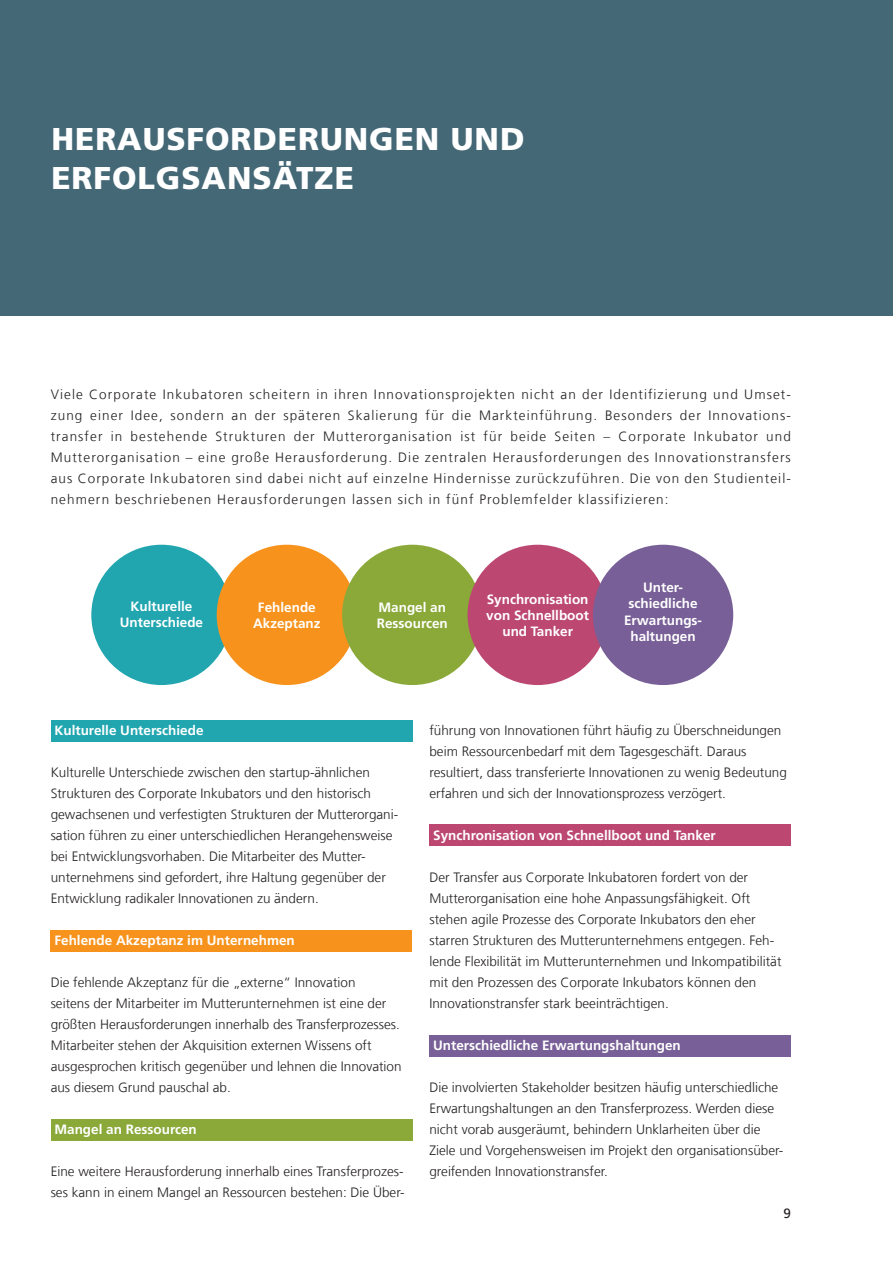
<style>
.page{position:relative;width:893px;height:1263px;background:#fff}
.page>*{position:absolute;margin:0;border:0;box-sizing:border-box;transform-origin:0 0}
._03_Standardüberschr{font:900 31.5px/39px "Frutiger LT Com";letter-spacing:.03em;color:#fff}
._06_Fließtext{font:300 13.5px/21px "Frutiger LT Com";color:#231f20}
._04_Einleitungstext{font:300 13.5px/21px "Frutiger LT Com";letter-spacing:.08em;color:#231f20;text-align:justify}
._07_Zwischenüberschr{font:700 13.5px/16.2px "Frutiger LT Com";color:#fff;text-align:center}
.t1{font:13.5px "Frutiger LT Com";color:#231f20}
</style>
<div class="page">
<div style="left:91px;top:545px;width:141px;height:140px;background:#21a6b0;border-radius:50%"></div>
<div style="left:217px;top:545px;width:140px;height:140px;background:#f7931d;border-radius:50%"></div>
<div style="left:342px;top:545px;width:140px;height:140px;background:#8aa939;border-radius:50%"></div>
<div style="left:467px;top:545px;width:141px;height:140px;background:#bc4872;border-radius:50%"></div>
<div style="left:0;top:0;width:893px;height:315px;background:#456876"></div>
<div style="left:429px;top:1035px;width:361px;height:21px;background:#785f97"></div>
<div style="left:430px;top:825px;width:361px;height:21px;background:#bc4872"></div>
<div style="left:51px;top:1119px;width:361px;height:21px;background:#8aa939"></div>
<div style="left:51px;top:930px;width:361px;height:21px;background:#f7931d"></div>
<div style="left:51px;top:720px;width:361px;height:21px;background:#21a6b0"></div>
<div style="left:593px;top:545px;width:140px;height:140px;background:#785f97;border-radius:50%"></div>
<p class="_03_Standardüberschr" style="left:51px;top:119px;width:475px">HERAUSFORDERUNGEN UND<br>ERFOLGSANSÄTZE</p>
<p class="_04_Einleitungstext" style="left:51px;top:384px;width:742px">Viele Corporate Inkubatoren scheitern in ihren Innovationsprojekten nicht an der Identifizierung und Umset&shy;zung einer Idee, sondern an der späteren Skalierung für die Markteinführung. Besonders der Innovations&shy;transfer in bestehende Strukturen der Mutterorganisation ist für beide Seiten – Corporate Inkubator und Mutterorganisation – eine große Herausforderung. Die zentralen Herausforderungen des Innovationstransfers aus Corporate Inkubatoren sind dabei nicht auf einzelne Hindernisse zurückzuführen. Die von den Studienteil&shy;nehmern beschriebenen Herausforderungen lassen sich in fünf Problemfelder klassifizieren:</p>
<p class="_07_Zwischenüberschr" style="left:120px;top:598px;width:85px">Kulturelle<br>Unterschiede</p>
<p class="_07_Zwischenüberschr" style="left:253px;top:599px;width:69px">Fehlende<br>Akzeptanz</p>
<p class="_07_Zwischenüberschr" style="left:377px;top:599px;width:72px;text-align:left">Mangel an<br>Ressourcen</p>
<p class="_07_Zwischenüberschr" style="left:486px;top:591px;width:104px">Synchronisation von Schnellboot und Tanker</p>
<p class="_07_Zwischenüberschr" style="left:624px;top:579px;width:80px">Unter&shy;schiedliche<br>Erwartungs&shy;haltungen</p>
<p class="_07_Zwischenüberschr" style="left:54px;top:722px;width:151px">Kulturelle Unterschiede</p>
<p class="_06_Fließtext" style="left:51px;top:762px;width:349px">Kulturelle Unterschiede zwischen den startup-ähnlichen Strukturen des Corporate Inkubators und den historisch gewachsenen und verfestigten Strukturen der Mutterorgani&shy;sation führen zu einer unterschiedlichen Herangehensweise bei Entwicklungsvorhaben. Die Mitarbeiter des Mutter&shy;unternehmens sind gefordert, ihre Haltung gegenüber der Entwicklung radikaler Innovationen zu ändern.</p>
<p class="_07_Zwischenüberschr" style="left:54px;top:932px;width:242px">Fehlende Akzeptanz im Unternehmen</p>
<p class="_06_Fließtext" style="left:51px;top:972px;width:352px">Die fehlende Akzeptanz für die „externe“ Innovation<br>seitens der Mitarbeiter im Mutterunternehmen ist eine der größten Herausforderungen innerhalb des Transferprozesses.<br>Mitarbeiter stehen der Akquisition externen Wissens oft ausgesprochen kritisch gegenüber und lehnen die Innovation aus diesem Grund pauschal ab.</p>
<p class="_07_Zwischenüberschr" style="left:54px;top:1121px;width:144px">Mangel an Ressourcen</p>
<p class="_06_Fließtext" style="left:51px;top:1161px;width:355px">Eine weitere Herausforderung innerhalb eines Transferprozes&shy;ses kann in einem Mangel an Ressourcen bestehen: Die Über-</p>
<p class="_06_Fließtext" style="left:429px;top:720px;width:359px">führung von Innovationen führt häufig zu Überschneidungen beim Ressourcenbedarf mit dem Tagesgeschäft. Daraus resultiert, dass transferierte Innovationen zu wenig Bedeutung erfahren und sich der Innovationsprozess verzögert.</p>
<p class="_07_Zwischenüberschr" style="left:433px;top:827px;width:284px">Synchronisation von Schnellboot und Tanker</p>
<p class="_06_Fließtext" style="left:429px;top:867px;width:353px">Der Transfer aus Corporate Inkubatoren fordert von der Mutterorganisation eine hohe Anpassungsfähigkeit. Oft stehen agile Prozesse des Corporate Inkubators den eher starren Strukturen des Mutterunternehmens entgegen. Feh&shy;lende Flexibilität im Mutterunternehmen und Inkompatibilität mit den Prozessen des Corporate Inkubators können den Innovationstransfer stark beeinträchtigen.</p>
<p class="_07_Zwischenüberschr" style="left:433px;top:1037px;width:249px">Unterschiedliche Erwartungshaltungen</p>
<p class="_06_Fließtext" style="left:429px;top:1077px;width:355px">Die involvierten Stakeholder besitzen häufig unterschiedliche Erwartungshaltungen an den Transferprozess. Werden diese nicht vorab ausgeräumt, behindern Unklarheiten über die Ziele und Vorgehensweisen im Projekt den organisationsüber&shy;greifenden Innovationstransfer.</p>
<p class="t1" style="left:783px;top:1205px;width:9px">9</p>
</div>
